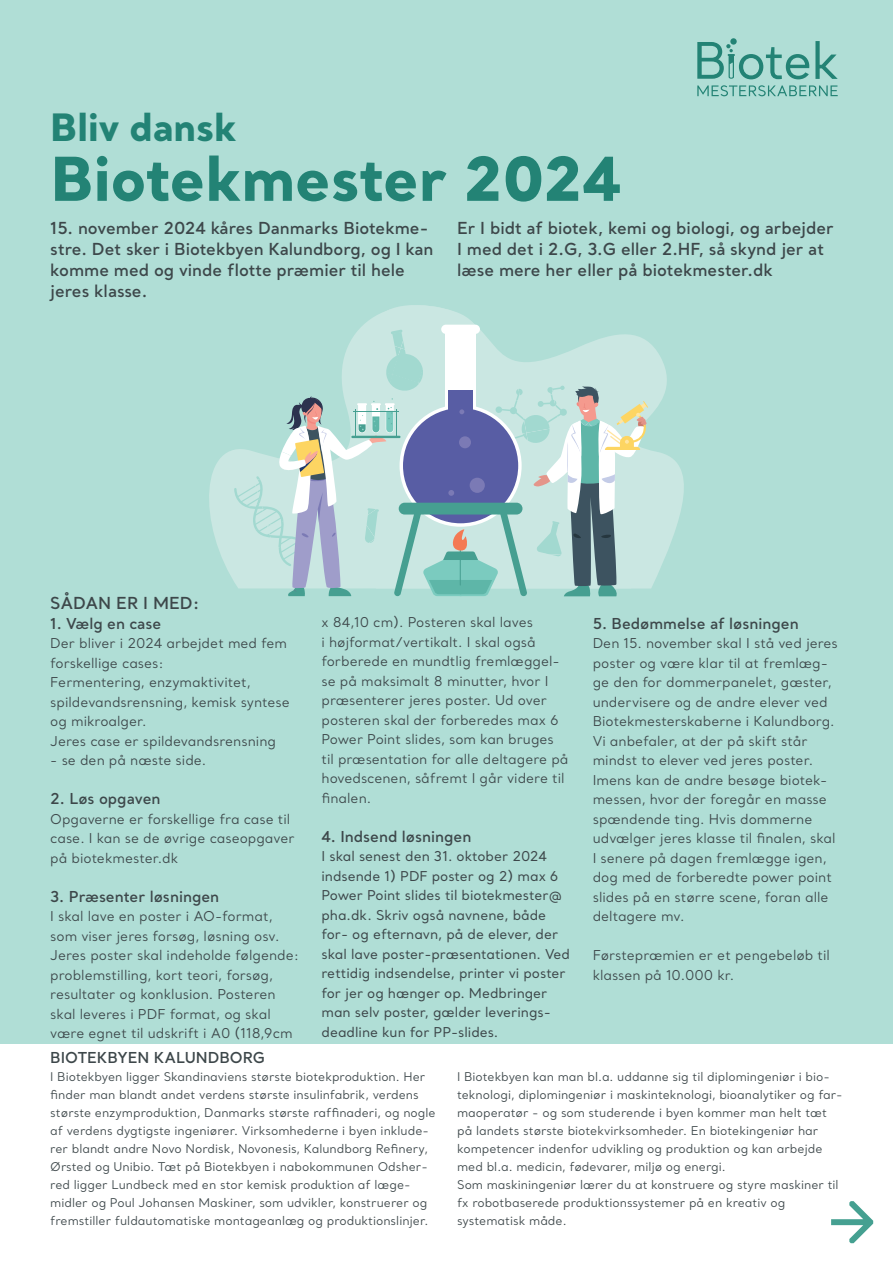
<style>
.page{position:relative;width:893px;height:1263px;background:#fff}
.page>*{position:absolute;margin:0;border:0;box-sizing:border-box;transform-origin:0 0}
.t1{font:700 60px "Santral Absalon Extra";color:#238375}
.t2{font:700 37.5px "Santral Absalon Extra";color:#238375}
.t3{font:700 16.5px/21px "Santral Absalon Semi";color:#3d474a}
.t4{font:700 15px "Santral Absalon Semi";color:#3d474a}
.t5{font:13.5px/19.5px "Santral";color:#3d474a}
.t6{font:13.5px/19.5px "Santral";color:#3d474a}
.t7{font:12px/18px "Santral";color:#3d474a}
</style>
<div class="page">
<div style="left:0;top:0;width:893px;height:1044px;background:#b0ded6"></div>
<svg style="left:831px;top:1201px;width:42px;height:42px"></svg>
<svg style="left:697px;top:85px;width:141px;height:11px"></svg>
<div style="left:730px;top:38px;width:7px;height:7px;background:#238375;border-radius:50%"></div>
<svg style="left:697px;top:42px;width:112px;height:37px"></svg>
<svg style="left:815px;top:41px;width:23px;height:38px"></svg>
<svg style="left:209px;top:305px;width:475px;height:283px"></svg>
<div style="left:441px;top:325px;width:39px;height:9px;background:#fff;border-radius:5px"></div>
<svg style="left:234px;top:330px;width:414px;height:266px"></svg>
<h2 class="t2" style="left:50px;top:101px;width:188px">Bliv dansk</h2>
<h1 class="t1" style="left:50px;top:137px;width:572px">Biotekmester 2024</h1>
<p class="t3" style="left:50px;top:217px;width:385px">15. november 2024 kåres Danmarks Biotekme&shy;stre. Det sker i Biotekbyen Kalundborg, og I kan komme med og vinde flotte præmier til hele jeres klasse.</p>
<p class="t3" style="left:457px;top:217px;width:378px">Er I bidt af biotek, kemi og biologi, og arbejder<br>I med det i 2.G, 3.G eller 2.HF, så skynd jer at læse mere her eller på biotekmester.dk</p>
<p class="t3" style="left:50px;top:593px;width:151px">SÅDAN ER I MED:</p>
<p class="t4" style="left:50px;top:613px;width:112px">1. Vælg en case</p>
<p class="t5" style="left:50px;top:633px;width:241px">Der bliver i 2024 arbejdet med fem forskellige cases:<br>Fermentering, enzymaktivitet, spildevandsrensning, kemisk syntese og mikroalger.<br>Jeres case er spildevandsrensning</p>
<p class="t5" style="left:50px;top:750px;width:158px">- se den på næste side.</p>
<p class="t4" style="left:50px;top:789px;width:112px">2. Løs opgaven</p>
<p class="t5" style="left:50px;top:809px;width:246px">Opgaverne er forskellige fra case til case. I kan se de øvrige caseopgaver på biotekmester.dk</p>
<p class="t4" style="left:50px;top:886px;width:170px">3. Præsenter løsningen</p>
<p class="t5" style="left:50px;top:906px;width:250px">I skal lave en poster i AO-format, som viser jeres forsøg, løsning osv.<br>Jeres poster skal indeholde følgende: problemstilling, kort teori, forsøg, resultater og konklusion. Posteren skal leveres i PDF format, og skal være egnet til udskrift i A0 (118,9cm</p>
<p class="t4" style="left:50px;top:1048px;width:216px">BIOTEKBYEN KALUNDBORG</p>
<p class="t5" style="left:321px;top:612px;width:248px">x 84,10 cm). Posteren skal laves<br>i højformat/vertikalt. I skal også forberede en mundtlig fremlæggel&shy;se på maksimalt 8 minutter, hvor I præsenterer jeres poster. Ud over posteren skal der forberedes max 6<br>Power Point slides, som kan bruges til præsentation for alle deltagere på hovedscenen, såfremt I går videre til finalen.</p>
<p class="t4" style="left:321px;top:826px;width:151px">4. Indsend løsningen</p>
<p class="t6" style="left:321px;top:847px;width:250px">I skal senest den 31. oktober 2024 indsende 1) PDF poster og 2) max 6<br>Power Point slides til biotekmester@ pha.dk. Skriv også navnene, både for- og efternavn, på de elever, der skal lave poster-præsentationen. Ved rettidig indsendelse, printer vi poster for jer og hænger op. Medbringer man selv poster, gælder leverings&shy;deadline kun for PP-slides.</p>
<p class="t4" style="left:593px;top:613px;width:208px">5. Bedømmelse af løsningen</p>
<p class="t5" style="left:593px;top:633px;width:247px">Den 15. november skal I stå ved jeres poster og være klar til at fremlæg&shy;ge den for dommerpanelet, gæster, undervisere og de andre elever ved Biotekmesterskaberne i Kalundborg.<br>Vi anbefaler, at der på skift står mindst to elever ved jeres poster.<br>Imens kan de andre besøge biotek&shy;messen, hvor der foregår en masse spændende ting. Hvis dommerne udvælger jeres klasse til finalen, skal I senere på dagen fremlægge igen, dog med de forberedte power point slides på en større scene, foran alle deltagere mv.</p>
<p class="t5" style="left:593px;top:945px;width:239px">Førstepræmien er et pengebeløb til klassen på 10.000 kr.</p>
<p class="t7" style="left:50px;top:1067px;width:387px">I Biotekbyen ligger Skandinaviens største biotekproduktion. Her finder man blandt andet verdens største insulinfabrik, verdens største enzymproduktion, Danmarks største raffinaderi, og nogle af verdens dygtigste ingeniører. Virksomhederne i byen inklude&shy;rer blandt andre Novo Nordisk, Novonesis, Kalundborg Refinery, Ørsted og Unibio. Tæt på Biotekbyen i nabokommunen Odsher&shy;red ligger Lundbeck med en stor kemisk produktion af læge&shy;midler og Poul Johansen Maskiner, som udvikler, konstruerer og fremstiller fuldautomatiske montageanlæg og produktionslinjer.</p>
<p class="t7" style="left:457px;top:1067px;width:387px">I Biotekbyen kan man bl.a. uddanne sig til diplomingeniør i bio&shy;teknologi, diplomingeniør i maskinteknologi, bioanalytiker og far&shy;maoperatør - og som studerende i byen kommer man helt tæt på landets største biotekvirksomheder. En biotekingeniør har kompetencer indenfor udvikling og produktion og kan arbejde med bl.a. medicin, fødevarer, miljø og energi.<br>Som maskiningeniør lærer du at konstruere og styre maskiner til fx robotbaserede produktionssystemer på en kreativ og systematisk måde.</p>
</div>
